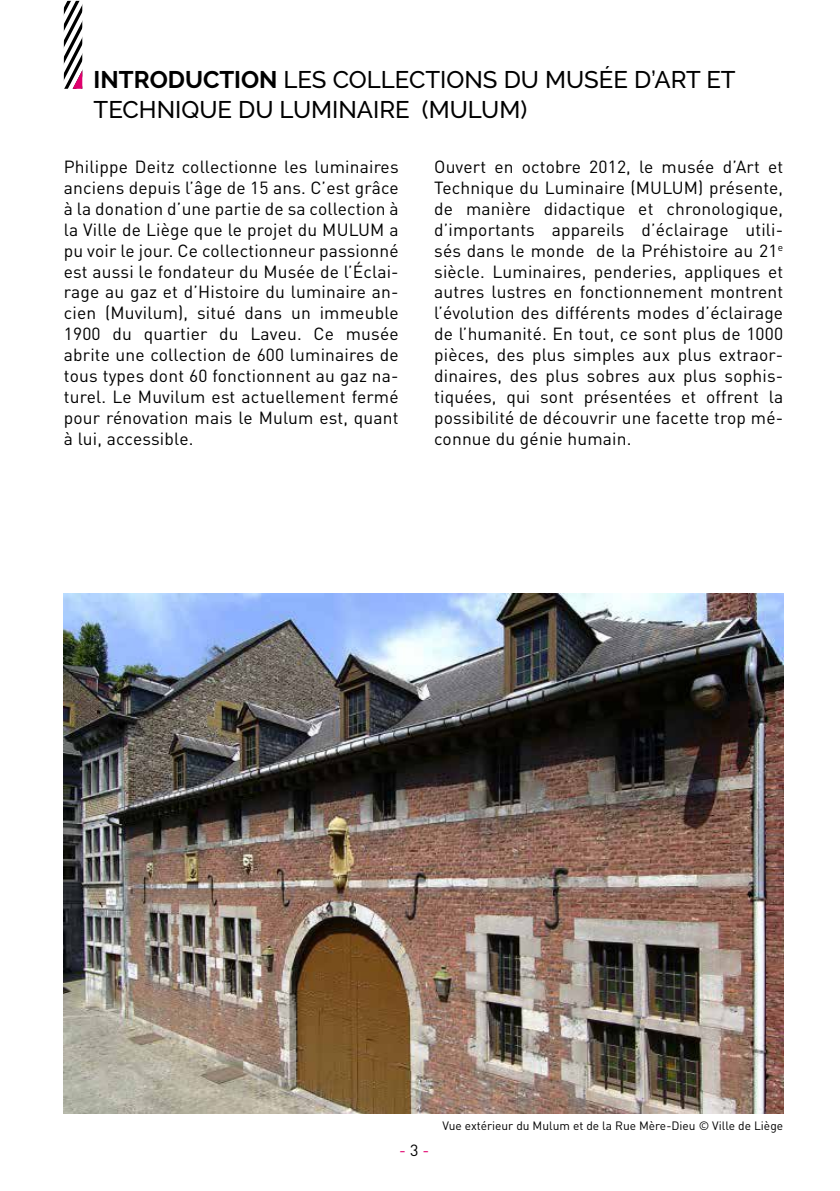
<style>
.page{position:relative;width:840px;height:1191px;background:#fff}
.page>*{position:absolute;margin:0;border:0;box-sizing:border-box;transform-origin:0 0}
.t1{font:500 24px/30px "Raleway";color:#000}
.t2{font:17.4px/20.8px "DIN Pro";letter-spacing:.01em;color:#000;text-align:justify}
.t3{font:16px "DIN Pro";color:#e0006d}
.t4{font:12px "DIN Pro";color:#000}
.s1{font-weight:700}
.s2{color:#000}
</style>
<div class="page">
<img style="left:64px;top:594px;width:718px;height:519px">
<svg style="left:64px;top:1px;width:18px;height:88px"></svg>
<h1 class="t1" style="left:94px;top:65px;width:643px"><span class="s1">INTRODUCTION</span> LES COLLECTIONS DU MUSÉE D’ART ET<br>TECHNIQUE DU LUMINAIRE (MULUM)</h1>
<p class="t2" style="left:64px;top:155px;width:336px">Philippe Deitz collectionne les luminaires anciens depuis l’âge de 15 ans. C’est grâce à la donation d’une partie de sa collection à la Ville de Liège que le projet du MULUM a pu voir le jour. Ce collectionneur passionné est aussi le fondateur du Musée de l’Éclai&shy;rage au gaz et d’Histoire du luminaire an&shy;cien (Muvilum), situé dans un immeuble 1900 du quartier du Laveu. Ce musée abrite une collection de 600 luminaires de tous types dont 60 fonctionnent au gaz na&shy;turel. Le Muvilum est actuellement fermé pour rénovation mais le Mulum est, quant à lui, accessible.</p>
<p class="t2" style="left:434px;top:155px;width:350px">Ouvert en octobre 2012, le musée d’Art et Technique du Luminaire (MULUM) présente, de manière didactique et chronologique, d’importants appareils d’éclairage utili&shy;sés dans le monde de la Préhistoire au 21<sup>e </sup>siècle. Luminaires, penderies, appliques et autres lustres en fonctionnement montrent l’évolution des différents modes d’éclairage de l’humanité. En tout, ce sont plus de 1000 pièces, des plus simples aux plus extraor&shy;dinaires, des plus sobres aux plus sophis&shy;tiquées, qui sont présentées et offrent la possibilité de découvrir une facette trop mé&shy;connue du génie humain.</p>
<p class="t4" style="left:442px;top:1116px;width:342px">Vue extérieur du Mulum et de la Rue Mère-Dieu © Ville de Liège</p>
<p class="t3" style="left:399px;top:1138px;width:31px">- <span class="s2">3</span> -</p>
</div>
